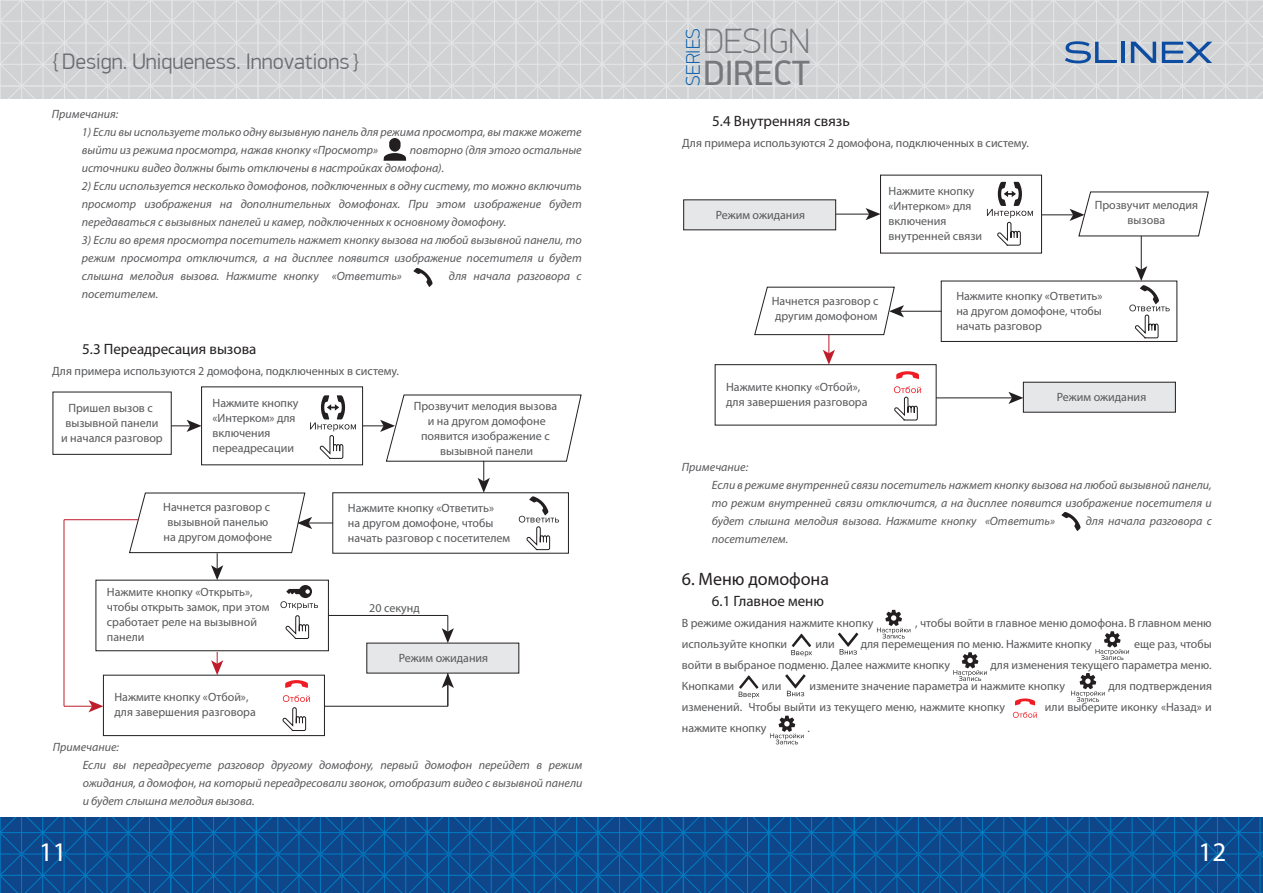
<style>
.page{position:relative;width:1263px;height:893px;background:#fff}
.page>*{position:absolute;margin:0;border:0;box-sizing:border-box;transform-origin:0 0}
.t1{font:100 35.25px "PF Din Display Pro";color:#76787b}
.t2{font:35.25px "PF Din Display Pro";color:#76787b}
.t3{font:27px "Myriad Pro";color:#fff}
.t4{font:300 22.5px "PF Din Display Pro";color:#6c6d70}
.t5{font:100 19.65px "PF Din Display Pro";color:#015aaa}
.t6{font:18px "Myriad Pro";color:#231f20}
.t7{font:15px "Myriad Pro";color:#231f20}
.t8{font:12px/15px "Myriad Pro";color:#57585a}
.t9{font:italic 12px/18px "Myriad Pro";color:#57585a}
</style>
<div class="page">
<svg style="left:0;top:818px;width:1263px;height:75px;background:#0c4d91"></svg>
<svg style="left:0;top:0;width:1263px;height:98px;background:#d4d5d7"></svg>
<hr style="left:1141px;top:236px;width:1px;height:34px;background:#231f20">
<hr style="left:836px;top:214px;width:34px;height:1px;background:#231f20">
<svg style="left:866px;top:208px;width:14px;height:12px"></svg>
<hr style="left:936px;top:397px;width:77px;height:1px;background:#231f20">
<svg style="left:1008px;top:392px;width:15px;height:12px"></svg>
<hr style="left:1041px;top:214px;width:33px;height:1px;background:#231f20">
<svg style="left:1069px;top:191px;width:140px;height:46px"></svg>
<hr style="left:900px;top:311px;width:41px;height:1px;background:#231f20">
<svg style="left:754px;top:286px;width:150px;height:79px"></svg>
<div style="left:941px;top:281px;width:236px;height:61px;border:1px solid #231f20"></div>
<div style="left:880px;top:175px;width:162px;height:78px;border:1px solid #231f20"></div>
<div style="left:1023px;top:382px;width:153px;height:31px;background:#e6e7e9"></div>
<div style="left:683px;top:199px;width:153px;height:31px;background:#e6e7e9"></div>
<svg style="left:211px;top:652px;width:12px;height:23px"></svg>
<svg style="left:172px;top:420px;width:29px;height:12px"></svg>
<div style="left:103px;top:675px;width:222px;height:61px;border:1px solid #231f20"></div>
<div style="left:96px;top:580px;width:233px;height:71px;border:1px solid #231f20"></div>
<div style="left:53px;top:392px;width:119px;height:63px;border:1px solid #231f20"></div>
<div style="left:201px;top:386px;width:162px;height:79px;border:1px solid #231f20"></div>
<hr style="left:64px;top:520px;width:1px;height:186px;background:#be1d2c">
<svg style="left:64px;top:700px;width:39px;height:12px"></svg>
<hr style="left:64px;top:519px;width:74px;height:1px;background:#be1d2c">
<div style="left:366px;top:643px;width:153px;height:30px;background:#e6e7e9"></div>
<svg style="left:442px;top:615px;width:12px;height:28px"></svg>
<svg style="left:442px;top:673px;width:12px;height:33px"></svg>
<hr style="left:324px;top:706px;width:124px;height:1px;background:#231f20">
<hr style="left:328px;top:615px;width:120px;height:1px;background:#231f20">
<svg style="left:1065px;top:41px;width:52px;height:22px"></svg>
<hr style="left:1121px;top:42px;width:4px;height:21px;background:#0d4da1">
<svg style="left:1131px;top:42px;width:25px;height:21px"></svg>
<svg style="left:1162px;top:42px;width:50px;height:21px"></svg>
<svg style="left:383px;top:153px;width:23px;height:8px"></svg>
<div style="left:389px;top:138px;width:12px;height:14px;background:#231f20;border-radius:5px"></div>
<svg style="left:285px;top:680px;width:23px;height:8px"></svg>
<svg style="left:282px;top:695px;width:28px;height:36px"></svg>
<svg style="left:896px;top:371px;width:23px;height:8px"></svg>
<svg style="left:894px;top:386px;width:27px;height:34px"></svg>
<svg style="left:1015px;top:698px;width:20px;height:7px"></svg>
<svg style="left:1013px;top:712px;width:24px;height:6px"></svg>
<svg style="left:413px;top:268px;width:20px;height:19px"></svg>
<svg style="left:1061px;top:512px;width:20px;height:19px"></svg>
<svg style="left:363px;top:394px;width:219px;height:156px"></svg>
<svg style="left:1129px;top:266px;width:41px;height:72px"></svg>
<svg style="left:129px;top:492px;width:204px;height:147px"></svg>
<svg style="left:791px;top:634px;width:21px;height:23px"></svg>
<svg style="left:838px;top:633px;width:20px;height:22px"></svg>
<svg style="left:739px;top:675px;width:20px;height:23px"></svg>
<svg style="left:785px;top:674px;width:21px;height:22px"></svg>
<svg style="left:877px;top:610px;width:33px;height:29px"></svg>
<svg style="left:987px;top:182px;width:46px;height:64px"></svg>
<svg style="left:310px;top:395px;width:46px;height:64px"></svg>
<svg style="left:1095px;top:631px;width:34px;height:29px"></svg>
<svg style="left:1071px;top:673px;width:34px;height:29px"></svg>
<svg style="left:770px;top:716px;width:34px;height:28px"></svg>
<svg style="left:953px;top:652px;width:34px;height:29px"></svg>
<p class="t4" style="left:53px;top:49px;width:307px">{ Design. Uniqueness. Innovations }</p>
<p class="t9" style="left:52px;top:105px;width:68px">Примечания:</p>
<p class="t9" style="left:82px;top:123px;width:501px">1) Если вы используете только одну вызывную панель для режима просмотра, вы также можете выйти из режима просмотра, нажав кнопку «Просмотр»</p>
<p class="t9" style="left:82px;top:141px;width:501px;text-indent:328px">повторно (для этого остальные источники видео должны быть отключены в настройках домофона).</p>
<p class="t9" style="left:82px;top:177px;width:501px;text-align:justify">2) Если используется несколько домофонов, подключенных в одну систему, то можно включить просмотр изображения на дополнительных домофонах. При этом изображение будет передаваться с вызывных панелей и камер, подключенных к основному домофону.</p>
<p class="t9" style="left:82px;top:231px;width:501px;text-align:justify">3) Если во время просмотра посетитель нажмет кнопку вызова на любой вызывной панели, то режим просмотра отключится, а на дисплее появится изображение посетителя и будет слышна мелодия вызова. Нажмите кнопку «Ответить»</p>
<p class="t9" style="left:449px;top:267px;width:134px">для начала разговора с</p>
<p class="t9" style="left:82px;top:285px;width:78px">посетителем.</p>
<p class="t7" style="left:82px;top:339px;width:176px">5.3 Переадресация вызова</p>
<p class="t8" style="left:52px;top:363px;width:348px">Для примера используются 2 домофона, подключенных в систему.</p>
<p class="t8" style="left:61px;top:401px;width:103px;text-align:center">Пришел вызов с вызывной панели и начался разговор</p>
<p class="t8" style="left:213px;top:395px;width:88px">Нажмите кнопку «Интерком» для включения переадресации</p>
<p class="t8" style="left:414px;top:398px;width:145px;text-align:center">Прозвучит мелодия вызова и на другом домофоне появится изображение с вызывной панели</p>
<p class="t8" style="left:163px;top:499px;width:111px;text-align:center">Начнется разговор с вызывной панелью на другом домофоне</p>
<p class="t8" style="left:348px;top:500px;width:164px">Нажмите кнопку «Ответить»<br>на другом домофоне, чтобы начать разговор с посетителем</p>
<p class="t8" style="left:107px;top:584px;width:164px">Нажмите кнопку «Открыть», чтобы открыть замок, при этом сработает реле на вызывной панели</p>
<p class="t8" style="left:114px;top:690px;width:143px">Нажмите кнопку «Отбой», для завершения разговора</p>
<p class="t8" style="left:369px;top:600px;width:52px">20 секунд</p>
<p class="t8" style="left:399px;top:650px;width:91px">Режим ожидания</p>
<p class="t9" style="left:83px;top:738px;width:501px;text-indent:-30px">Примечание:<br>Если вы переадресуете разговор другому домофону, первый домофон перейдет в режим ожидания, а домофон, на который переадресовали звонок, отобразит видео с вызывной панели и будет слышна мелодия вызова.</p>
<p class="t1" style="left:703px;top:21px;width:108px">DESIGN</p>
<p class="t5" style="left:682px;top:86px;width:59px;rotate:-90deg">SERIES</p>
<p class="t2" style="left:703px;top:52px;width:108px">DIRECT</p>
<p class="t7" style="left:712px;top:111px;width:139px">5.4 Внутренняя связь</p>
<p class="t8" style="left:682px;top:135px;width:348px">Для примера используются 2 домофона, подключенных в систему.</p>
<p class="t8" style="left:716px;top:207px;width:91px">Режим ожидания</p>
<p class="t8" style="left:888px;top:184px;width:95px">Нажмите кнопку «Интерком» для включения внутренней связи</p>
<p class="t8" style="left:1095px;top:197px;width:105px;text-align:center">Прозвучит мелодия вызова</p>
<p class="t8" style="left:772px;top:293px;width:108px">Начнется разговор с другим домофоном</p>
<p class="t8" style="left:956px;top:288px;width:148px;text-align:justify">Нажмите кнопку «Ответить» на другом домофоне, чтобы начать разговор</p>
<p class="t8" style="left:726px;top:379px;width:143px">Нажмите кнопку «Отбой», для завершения разговора</p>
<p class="t8" style="left:1057px;top:389px;width:91px">Режим ожидания</p>
<p class="t9" style="left:712px;top:458px;width:501px;text-indent:-30px">Примечание:<br>Если в режиме внутренней связи посетитель нажмет кнопку вызова на любой вызывной панели, то режим внутренней связи отключится, а на дисплее появится изображение посетителя и будет слышна мелодия вызова. Нажмите кнопку «Ответить»</p>
<p class="t9" style="left:1086px;top:512px;width:127px">для начала разговора с</p>
<p class="t9" style="left:712px;top:530px;width:78px">посетителем.</p>
<p class="t6" style="left:682px;top:568px;width:149px">6. Меню домофона</p>
<p class="t7" style="left:712px;top:592px;width:114px">6.1 Главное меню</p>
<p class="t8" style="left:682px;top:615px;width:193px">В режиме ожидания нажмите кнопку</p>
<p class="t8" style="left:915px;top:615px;width:298px">, чтобы войти в главное меню домофона. В главном меню</p>
<p class="t8" style="left:682px;top:636px;width:107px">используйте кнопки</p>
<p class="t8" style="left:815px;top:636px;width:21px">или</p>
<p class="t8" style="left:861px;top:636px;width:233px">для перемещения по меню. Нажмите кнопку</p>
<p class="t8" style="left:1134px;top:636px;width:79px">еще раз, чтобы</p>
<p class="t8" style="left:682px;top:657px;width:270px">войти в выбраное подменю. Далее нажмите кнопку</p>
<p class="t8" style="left:990px;top:657px;width:223px">для изменения текущего параметра меню.</p>
<p class="t8" style="left:682px;top:678px;width:54px">Кнопками</p>
<p class="t8" style="left:762px;top:678px;width:21px">или</p>
<p class="t8" style="left:809px;top:678px;width:257px">измените значение параметра и нажмите кнопку</p>
<p class="t8" style="left:1108px;top:678px;width:105px">для подтверждения</p>
<p class="t8" style="left:682px;top:699px;width:325px">изменений. Чтобы выйти из текущего меню, нажмите кнопку</p>
<p class="t8" style="left:1045px;top:699px;width:168px">или выберите иконку «Назад» и</p>
<p class="t8" style="left:682px;top:720px;width:86px">нажмите кнопку</p>
<p class="t8" style="left:807px;top:720px;width:4px">.</p>
<p class="t3" style="left:39px;top:835px;width:29px">11</p>
<p class="t3" style="left:1198px;top:835px;width:29px">12</p>
</div>
